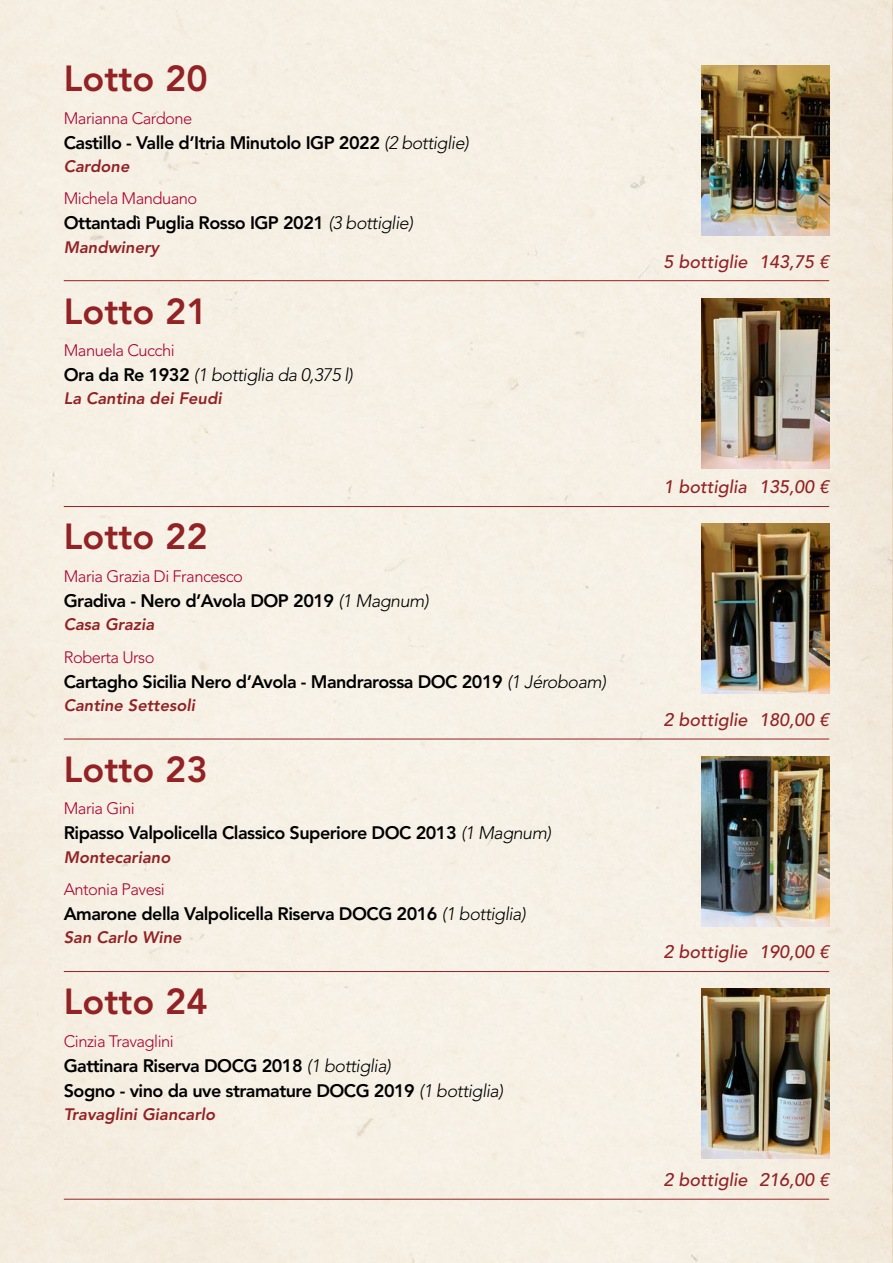
<style>
.page{position:relative;width:893px;height:1263px;background:#f6f0e4}
.page>*{position:absolute;margin:0;border:0;box-sizing:border-box;transform-origin:0 0}
.t1{font:800 36px "Avenir LT Std";color:#922224}
.t2{font:800 18px/25px "Avenir LT Std";letter-spacing:-.03em;color:#000}
.t3{font:italic 500 18px "Avenir LT Std";color:#922224}
.t4{font:italic 300 18px "Avenir LT Std";letter-spacing:-.03em;color:#000}
.t5{font:300 16.5px "Avenir LT Std";letter-spacing:-.03em;color:#ab0132}
.t6{font:italic 800 16.5px "Avenir LT Std";color:#922224}
.s1{font-weight:300;font-style:italic}
.s2{font-weight:800;font-style:normal}
</style>
<div class="page">
<hr style="left:64px;top:280px;width:765px;height:1px;background:#922224">
<hr style="left:64px;top:506px;width:765px;height:1px;background:#922224">
<hr style="left:64px;top:739px;width:765px;height:1px;background:#922224">
<hr style="left:64px;top:971px;width:765px;height:1px;background:#922224">
<hr style="left:64px;top:1199px;width:765px;height:1px;background:#922224">
<img style="left:702px;top:66px;width:127px;height:170px">
<img style="left:702px;top:298px;width:127px;height:170px">
<img style="left:702px;top:524px;width:127px;height:170px">
<img style="left:702px;top:756px;width:127px;height:170px">
<img style="left:702px;top:989px;width:127px;height:170px">
<h1 class="t1" style="left:64px;top:57px;width:145px">Lotto 20</h1>
<p class="t5" style="left:64px;top:108px;width:130px">Marianna Cardone</p>
<p class="t2" style="left:64px;top:130px;width:406px">Castillo - Valle d’Itria Minutolo IGP 2022 <span class="s1">(2 bottiglie)</span></p>
<p class="t6" style="left:64px;top:156px;width:67px">Cardone</p>
<p class="t5" style="left:64px;top:189px;width:135px">Michela Manduano</p>
<p class="t2" style="left:64px;top:211px;width:351px">Ottantadì Puglia Rosso IGP 2021 <span class="s1">(3 bottiglie)</span></p>
<p class="t6" style="left:64px;top:237px;width:97px">Mandwinery</p>
<h1 class="t1" style="left:64px;top:290px;width:145px">Lotto 21</h1>
<p class="t5" style="left:64px;top:341px;width:112px">Manuela Cucchi</p>
<p class="t4" style="left:64px;top:364px;width:290px"><span class="s2">Ora da Re 1932</span> (1 bottiglia da 0,375 l)</p>
<p class="t6" style="left:64px;top:389px;width:160px">La Cantina dei Feudi</p>
<h1 class="t1" style="left:64px;top:515px;width:145px">Lotto 22</h1>
<p class="t5" style="left:64px;top:566px;width:181px">Maria Grazia Di Francesco</p>
<p class="t2" style="left:64px;top:588px;width:366px">Gradiva - Nero d’Avola DOP 2019 <span class="s1">(1 Magnum)</span></p>
<p class="t6" style="left:64px;top:615px;width:92px">Casa Grazia</p>
<p class="t5" style="left:64px;top:647px;width:92px">Roberta Urso</p>
<p class="t2" style="left:64px;top:669px;width:544px">Cartagho Sicilia Nero d’Avola - Mandrarossa DOC 2019 <span class="s1">(1 Jéroboam)</span></p>
<p class="t6" style="left:64px;top:695px;width:133px">Cantine Settesoli</p>
<h1 class="t1" style="left:64px;top:748px;width:145px">Lotto 23</h1>
<p class="t5" style="left:64px;top:799px;width:73px">Maria Gini</p>
<p class="t2" style="left:64px;top:821px;width:489px">Ripasso Valpolicella Classico Superiore DOC 2013 <span class="s1">(1 Magnum)</span></p>
<p class="t6" style="left:64px;top:847px;width:108px">Montecariano</p>
<p class="t5" style="left:64px;top:880px;width:103px">Antonia Pavesi</p>
<p class="t2" style="left:64px;top:901px;width:463px">Amarone della Valpolicella Riserva DOCG 2016 <span class="s1">(1 bottiglia)</span></p>
<p class="t6" style="left:64px;top:928px;width:119px">San Carlo Wine</p>
<h1 class="t1" style="left:64px;top:980px;width:145px">Lotto 24</h1>
<p class="t5" style="left:64px;top:1031px;width:112px">Cinzia Travaglini</p>
<p class="t2" style="left:64px;top:1053px;width:441px">Gattinara Riserva DOCG 2018 <span class="s1">(1 bottiglia)<br></span>Sogno - vino da uve stramature DOCG 2019 <span class="s1">(1 bottiglia)</span></p>
<p class="t6" style="left:64px;top:1105px;width:153px">Travaglini Giancarlo</p>
<p class="t3" style="left:663px;top:251px;width:167px">5 bottiglie 143,75 €</p>
<p class="t3" style="left:663px;top:477px;width:167px">1 bottiglia 135,00 €</p>
<p class="t3" style="left:663px;top:709px;width:167px">2 bottiglie 180,00 €</p>
<p class="t3" style="left:663px;top:942px;width:167px">2 bottiglie 190,00 €</p>
<p class="t3" style="left:663px;top:1169px;width:167px">2 bottiglie 216,00 €</p>
</div>
